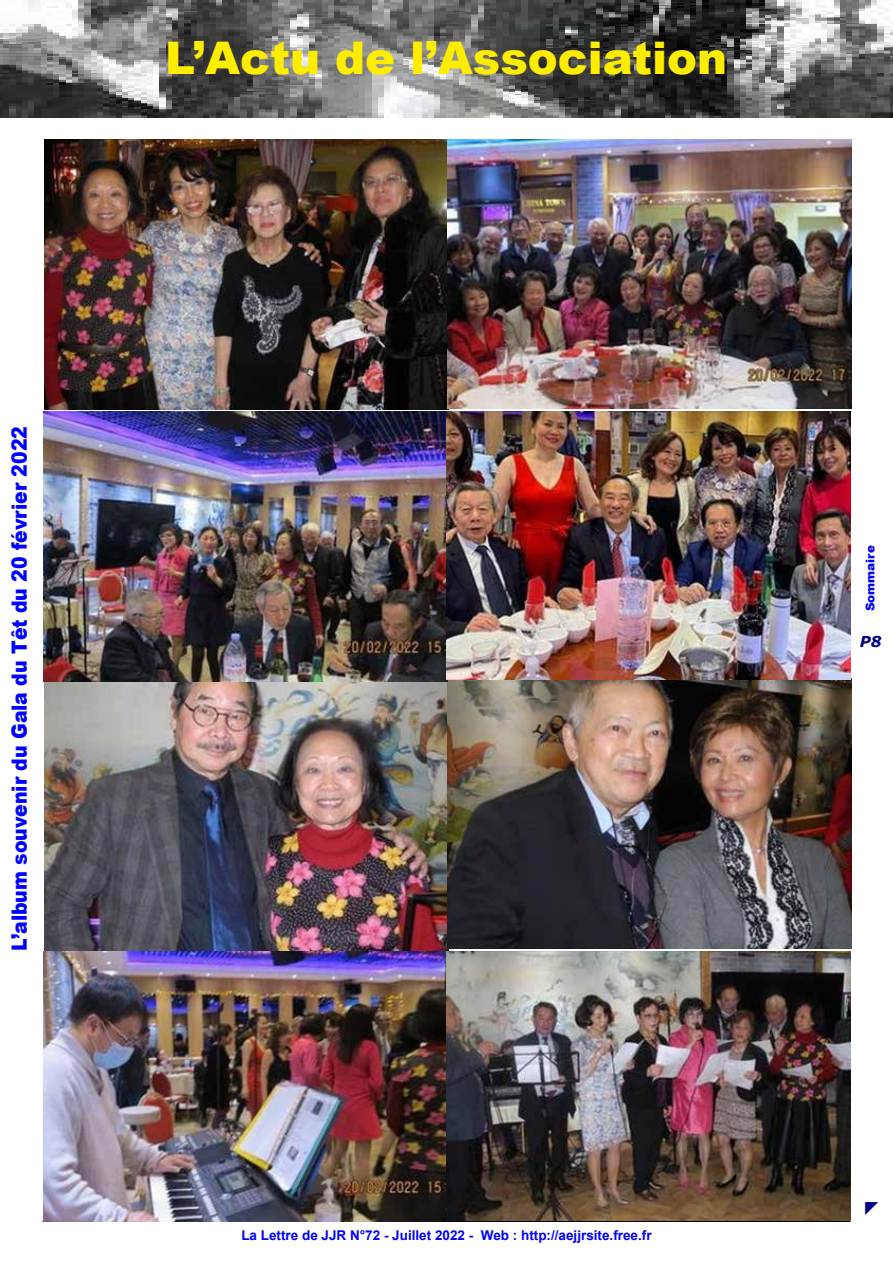
<style>
.page{position:relative;width:893px;height:1263px;background:#fff}
.page>*{position:absolute;margin:0;border:0;box-sizing:border-box;transform-origin:0 0}
.t1{font:900 45px "Arial";color:#ffed00}
.t2{font:900 21px "Arial";color:#00f;scale:.9 1}
.t3{font:italic 700 15px "Verdana";color:#000080}
.t4{font:700 13.5px "Arial";color:#00f}
.t5{font:900 12px "Arial";color:#00f}
</style>
<div class="page">
<hr style="left:43px;top:1220px;width:807px;height:2px;background:#000">
<img style="left:0;top:0;width:892px;height:118px">
<img style="left:44px;top:952px;width:807px;height:269px">
<img style="left:45px;top:679px;width:807px;height:271px">
<img style="left:44px;top:411px;width:807px;height:270px">
<img style="left:45px;top:140px;width:404px;height:270px">
<img style="left:448px;top:140px;width:404px;height:268px">
<h2 class="t2" style="left:4px;top:951px;width:584px;rotate:-90deg">L’album souvenir du Gala du Têt du 20 février 2022</h2>
<h1 class="t1" style="left:165px;top:26px;width:564px">L’Actu de l’Association</h1>
<p class="t5" style="left:861px;top:611px;width:68px;rotate:-90deg">Sommaire</p>
<p class="t3" style="left:860px;top:631px;width:23px">P8</p>
<p class="t4" style="left:241px;top:1226px;width:412px">La Lettre de JJR N°72 - Juillet 2022 - Web : http://aejjrsite.free.fr</p>
</div>
